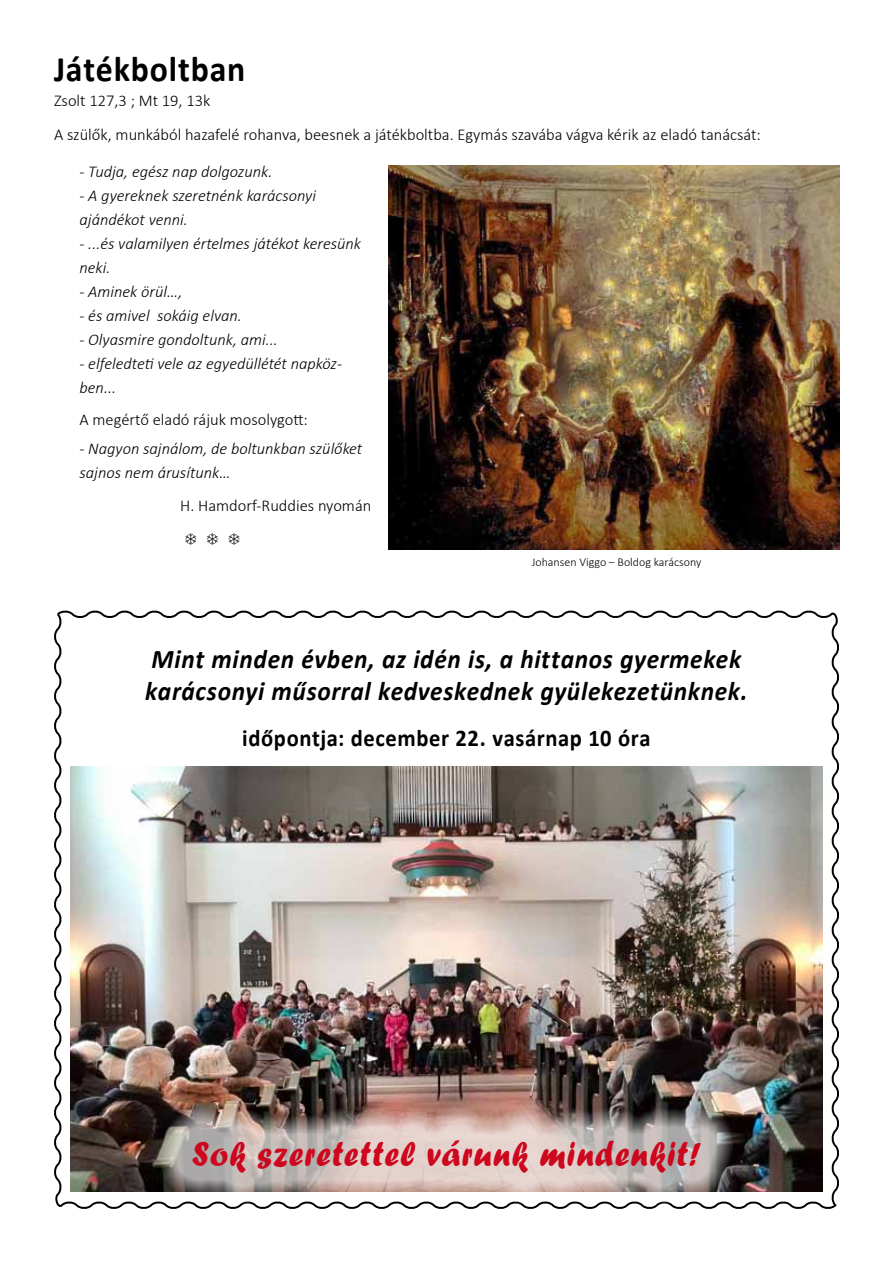
<style>
.page{position:relative;width:893px;height:1263px;background:#fff}
.page>*{position:absolute;margin:0;border:0;box-sizing:border-box;transform-origin:0 0}
.t1{font:36px "Forte";letter-spacing:.03em;color:#cd071e;scale:.94 1}
.t2{font:700 36px "Calibri";letter-spacing:.025em;color:#000;scale:.94 1}
.t3{font:italic 700 27px/32.4px "Calibri";letter-spacing:.025em;color:#000;scale:.94 1}
.t4{font:700 24px "Calibri";letter-spacing:.025em;color:#000;scale:.94 1}
.t5{font:italic 300 16.5px/24px "Calibri";color:#000}
.t6{font:300 16.5px/33.8px "Calibri";color:#000}
.t7{font:300 12px "Calibri";color:#000}
</style>
<div class="page">
<svg style="left:54px;top:610px;width:785px;height:599px"></svg>
<img style="left:71px;top:766px;width:751px;height:426px">
<img style="left:388px;top:166px;width:451px;height:384px">
<div style="left:157px;top:1104px;width:576px;height:100px;background:#fff;opacity:.66"></div>
<h1 class="t2" style="left:54px;top:44px;width:205px">Játékboltban</h1>
<p class="t6" style="left:54px;top:84px;width:708px">Zsolt 127,3 ; Mt 19, 13k<br>A szülők, munkából hazafelé rohanva, beesnek a játékboltba. Egymás szavába vágva kérik az eladó tanácsát:</p>
<p class="t5" style="left:80px;top:159px;width:194px">- Tudja, egész nap dolgozunk.</p>
<p class="t5" style="left:80px;top:183px;width:238px">- A gyereknek szeretnénk karácsonyi ajándékot venni.</p>
<p class="t5" style="left:80px;top:231px;width:283px">- ...és valamilyen értelmes játékot keresünk neki.</p>
<p class="t5" style="left:80px;top:279px;width:104px">- Aminek örül…,</p>
<p class="t5" style="left:80px;top:303px;width:164px">- és amivel sokáig elvan.</p>
<p class="t5" style="left:80px;top:327px;width:200px">- Olyasmire gondoltunk, ami...</p>
<p class="t5" style="left:80px;top:351px;width:264px">- elfeledteti vele az egyedüllétét napköz&shy;ben...</p>
<p class="t6" style="left:80px;top:403px;width:230px">A megértő eladó rájuk mosolygott:</p>
<p class="t5" style="left:80px;top:436px;width:284px">- Nagyon sajnálom, de boltunkban szülőket sajnos nem árusítunk…</p>
<p class="t6" style="left:180px;top:489px;width:193px">H. Hamdorf-Ruddies nyomán</p>
<p class="t7" style="left:532px;top:555px;width:171px">Johansen Viggo – Boldog karácsony</p>
<h2 class="t3" style="left:145px;top:642px;width:642px">Mint minden évben, az idén is, a hittanos gyermekek karácsonyi műsorral kedveskednek gyülekezetünknek.</h2>
<h3 class="t4" style="left:242px;top:721px;width:436px">időpontja: december 22. vasárnap 10 óra</h3>
<h1 class="t1" style="left:192px;top:1133px;width:543px">Sok szeretettel várunk mindenkit!</h1>
</div>
